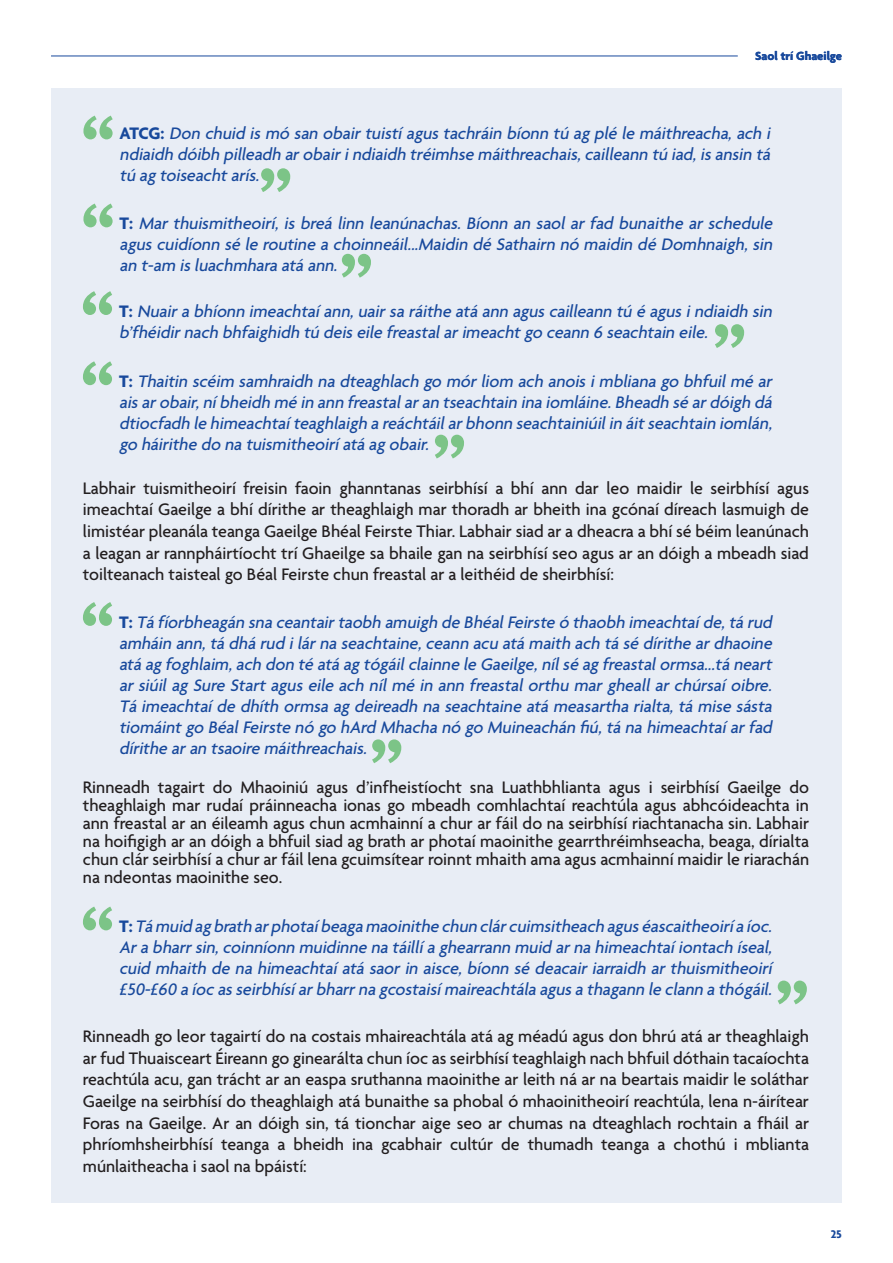
<style>
.page{position:relative;width:893px;height:1263px;background:#fff}
.page>*{position:absolute;margin:0;border:0;box-sizing:border-box;transform-origin:0 0}
.t1{font:italic 500 18px/21px "Agenda";color:#18499c;text-align:justify}
.t2{font:500 18px/21.6px "Agenda";color:#231f20;text-align:justify}
.t3{font:700 12.75px "Agenda";color:#18499c}
.t4{font:700 12px "Agenda";color:#18499c}
.s1{font-weight:700;font-style:normal}
</style>
<div class="page">
<hr style="left:51px;top:56px;width:687px;height:1px;background:#18499c">
<div style="left:51px;top:88px;width:791px;height:1114px;background:#e8edf5"></div>
<svg style="left:83px;top:291px;width:29px;height:24px"></svg>
<svg style="left:715px;top:324px;width:29px;height:24px"></svg>
<svg style="left:83px;top:361px;width:29px;height:24px"></svg>
<svg style="left:83px;top:906px;width:29px;height:24px"></svg>
<svg style="left:83px;top:602px;width:29px;height:24px"></svg>
<svg style="left:435px;top:435px;width:29px;height:23px"></svg>
<svg style="left:778px;top:980px;width:29px;height:24px"></svg>
<svg style="left:372px;top:739px;width:29px;height:24px"></svg>
<svg style="left:83px;top:116px;width:30px;height:23px"></svg>
<svg style="left:261px;top:168px;width:29px;height:24px"></svg>
<svg style="left:83px;top:204px;width:30px;height:23px"></svg>
<svg style="left:342px;top:254px;width:29px;height:24px"></svg>
<p class="t3" style="left:755px;top:49px;width:88px">Saol trí Ghaeilge</p>
<p class="t1" style="left:120px;top:124px;width:656px"><span class="s1">ATC G :</span> Don chuid ismó san obairtuistíagustachráin bíonn tú ag plé le máithreacha,ach i ndiaidh dóibh pilleadh arobairindiaidh tréimhse máithreachais,cailleann tú iad,isansin tá tú ag toiseachtarís.</p>
<p class="t1" style="left:120px;top:214px;width:658px"><span class="s1">T :</span> Mar thuismitheoirí, is breá linn leanúnachas. Bíonn an saol ar fad bunaithe ar schedule agus cuidíonn sé le routine a choinneáil...Maidin dé Sathairn nó maidin dé Domhnaigh, sin an t-am isluachmhara atá ann.</p>
<p class="t1" style="left:119px;top:302px;width:658px"><span class="s1">T :</span> Nuaira bhíonn imeachtaíann,uairsa ráithe atá ann aguscailleann tú é agusindiaidh sin b’fhéidirnach bhfaighidh tú deiseile freastalarimeachtgo ceann 6 seachtain eile.</p>
<p class="t1" style="left:119px;top:372px;width:658px"><span class="s1">T :</span> Thaitin scéim samhraidh na dteaghlach go mórliom ach anoisimbliana go bhfuilmé ar aisarobair,níbheidh mé in ann freastalaran tseachtain ina iomláine.Bheadh sé ardóigh dá dtiocfadh le himeachtaíteaghlaigh a reáchtáilarbhonn seachtainiúilin áitseachtain iomlán, go háirithe do na tuismitheoiríatá ag obair.</p>
<p class="t2" style="left:83px;top:478px;width:728px">Labhair tuismitheoirí freisin faoin ghanntanas seirbhísí a bhí ann dar leo maidir le seirbhísí agus imeachtaí Gaeilge a bhí dírithe ar theaghlaigh mar thoradh ar bheith ina gcónaí díreach lasmuigh de limistéar pleanála teanga Gaeilge Bhéal Feirste Thiar. Labhair siad ar a dheacra a bhí sé béim leanúnach a leagan ar rannpháirtíocht trí Ghaeilge sa bhaile gan na seirbhísí seo agus ar an dóigh a mbeadh siad toilteanach taisteal go Béal Feirste chun freastal ar a leithéid de sheirbhísí:</p>
<p class="t1" style="left:119px;top:612px;width:658px"><span class="s1">T :</span> Tá fíorbheagán sna ceantairtaobh amuigh de BhéalFeirste ó thaobh imeachtaíde,tá rud amháin ann,tá dhá rud ilárna seachtaine,ceann acu atá maith ach tá sé dírithe ardhaoine atá ag foghlaim,ach don té atá ag tógáilclainne le Gaeilge,nílsé ag freastalormsa…tá neart ar siúil ag Sure Start agus eile ach níl mé in ann freastal orthu mar gheall ar chúrsaí oibre.<br>Tá imeachtaí de dhíth ormsa ag deireadh na seachtaine atá measartha rialta, tá mise sásta tiomáintgo BéalFeirste nó go hArd Mhacha nó go Muineachán fiú,tá na himeachtaíarfad dírithe aran tsaoire máithreachais.</p>
<p class="t2" style="left:83px;top:779px;width:728px;line-height:18px">Rinneadh tagairt do Mhaoiniú agus d’infheistíocht sna Luathbhlianta agus i seirbhísí Gaeilge do theaghlaigh mar rudaí práinneacha ionas go mbeadh comhlachtaí reachtúla agus abhcóideachta in ann freastal ar an éileamh agus chun acmhainní a chur ar fáil do na seirbhísí riachtanacha sin. Labhair na hoifigigh ar an dóigh a bhfuil siad ag brath ar photaí maoinithe gearrthréimhseacha, beaga, dírialta chun clár seirbhísí a chur ar fáil lena gcuimsítear roinnt mhaith ama agus acmhainní maidir le riarachán na ndeontas maoinithe seo.</p>
<p class="t1" style="left:119px;top:917px;width:658px"><span class="s1">T :</span> Tá muid ag brath arphotaíbeaga maoinithe chun clárcuimsitheach aguséascaitheoiría íoc.<br>Ara bharrsin,coinníonn muidinne na táillía ghearrann muid arna himeachtaíiontach íseal, cuid mhaith de na himeachtaí atá saor in aisce, bíonn sé deacair iarraidh ar thuismitheoirí £50-£60 a íoc asseirbhísíarbharrna gcostaisímaireachtála agusa thagann le clann a thógáil.</p>
<p class="t2" style="left:83px;top:1027px;width:728px">Rinneadh go leor tagairtí do na costais mhaireachtála atá ag méadú agus don bhrú atá ar theaghlaigh ar fud Thuaisceart Éireann go ginearálta chun íoc as seirbhísí teaghlaigh nach bhfuil dóthain tacaíochta reachtúla acu, gan trácht ar an easpa sruthanna maoinithe ar leith ná ar na beartais maidir le soláthar Gaeilge na seirbhísí do theaghlaigh atá bunaithe sa phobal ó mhaoinitheoirí reachtúla, lena n-áirítear Foras na Gaeilge. Ar an dóigh sin, tá tionchar aige seo ar chumas na dteaghlach rochtain a fháil ar phríomhsheirbhísí teanga a bheidh ina gcabhair cultúr de thumadh teanga a chothú i mblianta múnlaitheacha i saol na bpáistí:</p>
<p class="t4" style="left:831px;top:1227px;width:13px">25</p>
</div>
